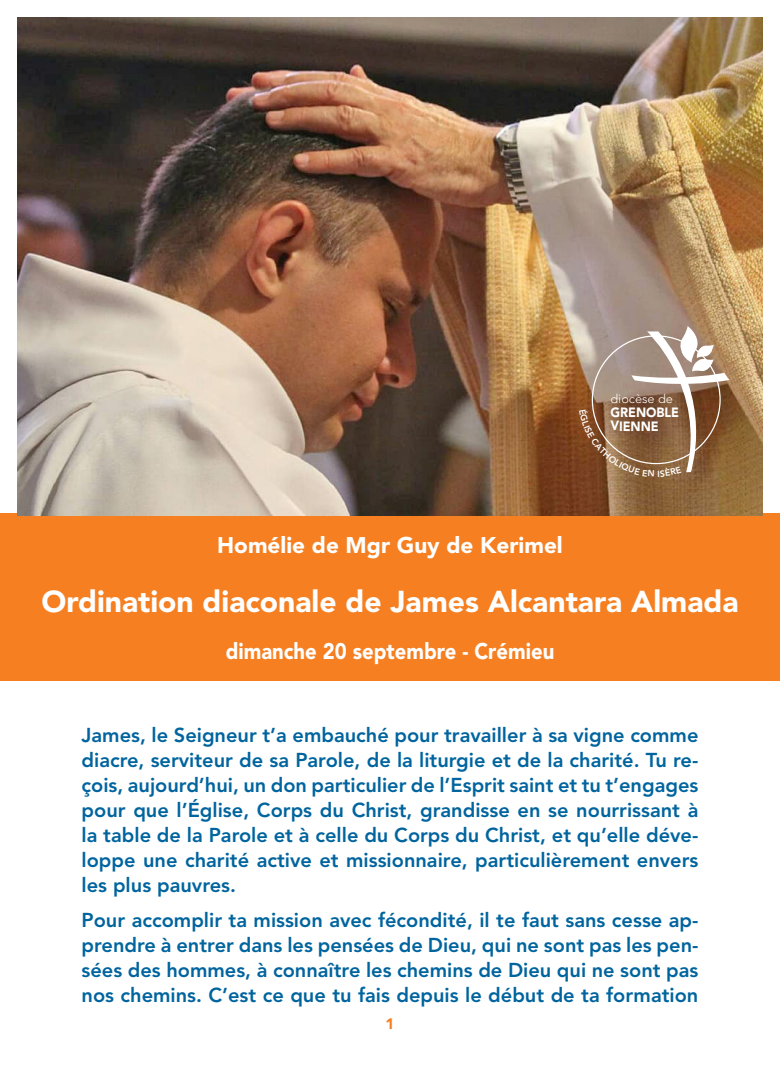
<style>
.page{position:relative;width:780px;height:1088px;background:#fff}
.page>*{position:absolute;margin:0;border:0;box-sizing:border-box;transform-origin:0 0}
.t1{font:900 30px "Avenir";color:#fff}
.t2{font:900 22.5px "Avenir";color:#fff;scale:.9 1}
.t3{font:900 22.5px "Avenir";color:#fff}
.t4{font:800 20px/25px "Avenir";color:#00649e;text-align:justify}
.t5{font:900 15px "Avenir";color:#f57f21}
.t6{font:900 13.38px/13.4px "Avenir LT Std";letter-spacing:-.01em;color:#fff;scale:.93 1}
.t7{font:300 12.25px "Avenir LT Std";letter-spacing:-.005em;color:#fff;scale:1.04 1}
</style>
<div class="page">
<div style="left:0;top:514px;width:780px;height:167px;background:#f57f21"></div>
<img style="left:18px;top:18px;width:744px;height:497px">
<svg style="left:579px;top:326px;width:150px;height:151px;background:#9e7f66"></svg>
<p class="t7" style="left:610px;top:392px;width:62px">diocèse de</p>
<p class="t6" style="left:610px;top:406px;width:75px">GRENOBLE<br>VIENNE</p>
<p class="t3" style="left:217px;top:532px;width:347px">Homélie de Mgr Guy de Kerimel</p>
<h1 class="t1" style="left:41px;top:583px;width:698px">Ordination diaconale de James Alcantara Almada</h1>
<p class="t2" style="left:226px;top:637px;width:366px">dimanche 20 septembre - Crémieu</p>
<p class="t4" style="left:81px;top:722px;width:618px">James, le Seigneur t’a embauché pour travailler à sa vigne comme diacre, serviteur de sa Parole, de la liturgie et de la charité. Tu re&shy;çois, aujourd’hui, un don particulier de l’Esprit saint et tu t’engages pour que l’Église, Corps du Christ, grandisse en se nourrissant à la table de la Parole et à celle du Corps du Christ, et qu’elle déve&shy;loppe une charité active et missionnaire, particulièrement envers les plus pauvres.</p>
<p class="t4" style="left:81px;top:908px;width:618px">Pour accomplir ta mission avec fécondité, il te faut sans cesse ap&shy;prendre à entrer dans les pensées de Dieu, qui ne sont pas les pen&shy;sées des hommes, à connaître les chemins de Dieu qui ne sont pas nos chemins. C’est ce que tu fais depuis le début de ta formation</p>
<p class="t5" style="left:385px;top:1014px;width:10px">1</p>
</div>
